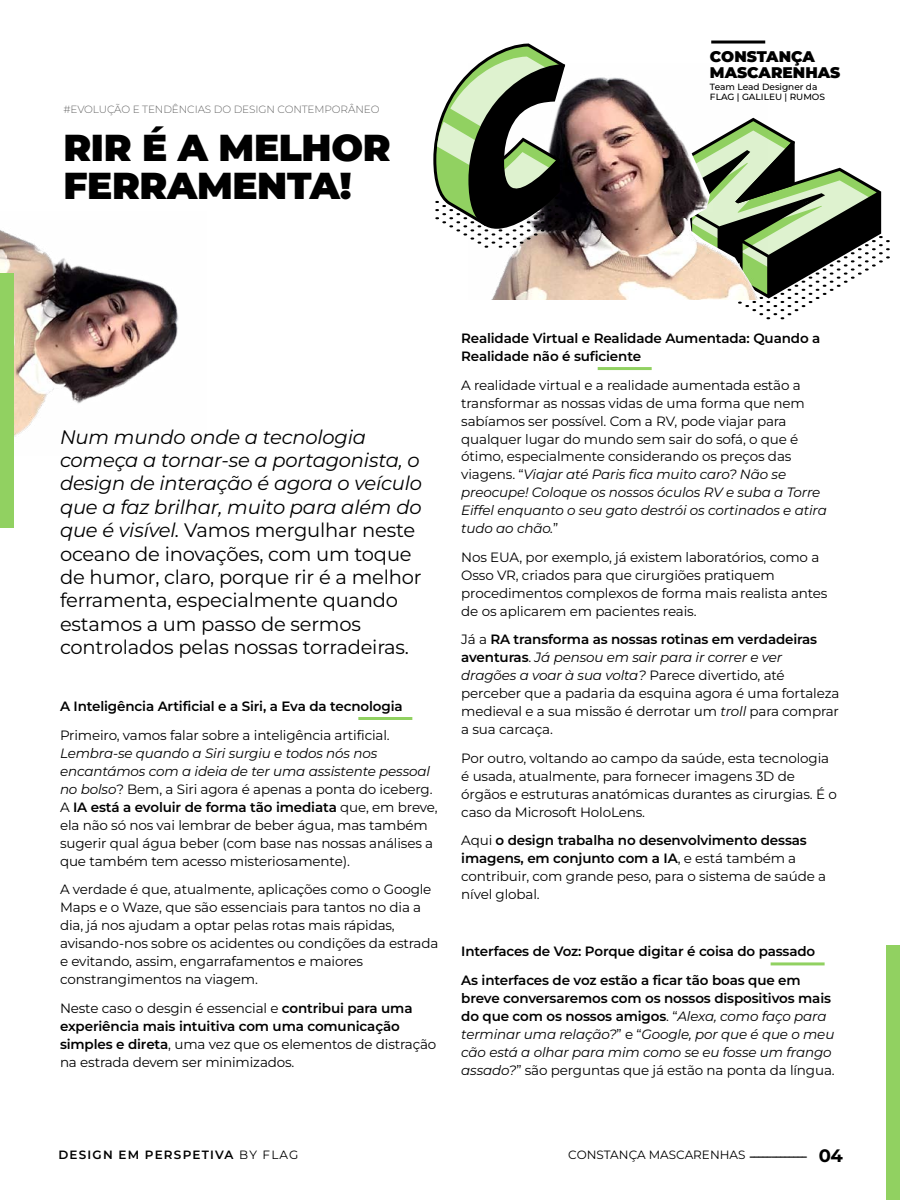
<style>
.page{position:relative;width:900px;height:1200px;background:#fff}
.page>*{position:absolute;margin:0;border:0;box-sizing:border-box;transform-origin:0 0}
.t1{font:900 37.5px/38.7px "Montserrat";letter-spacing:-.01em;color:#000}
.t2{font:19.5px/23.4px "Montserrat";letter-spacing:-.01em;color:#000}
.t3{font:18px "Montserrat";color:#000}
.t4{font:900 15.45px/15.5px "Montserrat";color:#000}
.t5{font:13.5px/18px "Montserrat";letter-spacing:-.01em;color:#000}
.t6{font:italic 13.5px/18px "Montserrat";letter-spacing:-.01em;color:#000}
.t7{font:600 13.5px/18px "Montserrat";letter-spacing:-.01em;color:#000}
.t8{font:600 12px "Montserrat";letter-spacing:.1em;color:#000}
.t9{font:12px "Montserrat";color:#000}
.t10{font:300 10.5px "Montserrat";letter-spacing:-.01em;color:#666}
.t11{font:500 9px/10.5px "Montserrat";color:#000}
.s1{font-style:italic}
.s2{font-weight:600}
.s3{font-weight:600;font-style:normal}
.s4{font-style:normal}
.s5{font-weight:400}
.s6{font-weight:700}
</style>
<div class="page">
<div style="left:886px;top:945px;width:14px;height:255px;background:#91d161"></div>
<svg style="left:738px;top:126px;width:152px;height:193px"></svg>
<img style="left:491px;top:64px;width:277px;height:236px">
<hr style="left:711px;top:41px;width:54px;height:3px;background:#000">
<svg style="left:433px;top:44px;width:132px;height:204px"></svg>
<hr style="left:358px;top:717px;width:54px;height:3px;background:#91d161">
<hr style="left:598px;top:367px;width:54px;height:3px;background:#91d161">
<hr style="left:771px;top:962px;width:54px;height:3px;background:#91d161">
<img style="left:0;top:230px;width:178px;height:207px">
<div style="left:0;top:273px;width:14px;height:255px;background:#91d161"></div>
<p class="t4" style="left:710px;top:48px;width:132px">CONSTANÇA<br>MASCARENHAS</p>
<p class="t10" style="left:63px;top:102px;width:318px">#EVOLUÇÃO E TENDÊNCIAS DO DESIGN CONTEMPORÂNEO</p>
<h1 class="t1" style="left:63px;top:126px;width:329px">RIR É A MELHOR<br>FERRAMENTA!</h1>
<p class="t11" style="left:710px;top:81px;width:117px">Team Lead Designer da<br>FLAG | GALILEU | RUMOS</p>
<p class="t2" style="left:60px;top:424px;width:364px"><span class="s1">Num mundo onde a tecnologia começa a tornar-se a portagonista, o design de interação é agora o veículo que a faz brilhar, muito para além do que é visível.</span> Vamos mergulhar neste oceano de inovações, com um toque de humor, claro, porque rir é a melhor ferramenta, especialmente quando estamos a um passo de sermos controlados pelas nossas torradeiras.</p>
<p class="t7" style="left:60px;top:697px;width:344px">A Inteligência Artificial e a Siri, a Eva da tecnologia</p>
<p class="t5" style="left:60px;top:726px;width:331px">Primeiro, vamos falar sobre a inteligência artificial.</p>
<p class="t5" style="left:60px;top:744px;width:379px"><span class="s1">Lembra-se quando a Siri surgiu e todos nós nos encantámos com a ideia de ter uma assistente pessoal no bolso</span>? Bem, a Siri agora é apenas a ponta do iceberg.<br>A <span class="s2">IA está a evoluir de forma tão imediata</span> que, em breve, ela não só nos vai lembrar de beber água, mas também sugerir qual água beber (com base nas nossas análises a que também tem acesso misteriosamente).</p>
<p class="t5" style="left:60px;top:880px;width:380px">A verdade é que, atualmente, aplicações como o Google Maps e o Waze, que são essenciais para tantos no dia a dia, já nos ajudam a optar pelas rotas mais rápidas, avisando-nos sobre os acidentes ou condições da estrada e evitando, assim, engarrafamentos e maiores constrangimentos na viagem.</p>
<p class="t5" style="left:60px;top:998px;width:378px">Neste caso o desgin é essencial e <span class="s2">contribui para uma experiência mais intuitiva com uma comunicação simples e direta</span>, uma vez que os elementos de distração na estrada devem ser minimizados.</p>
<p class="t7" style="left:461px;top:329px;width:361px">Realidade Virtual e Realidade Aumentada: Quando a<br>Realidade não é suficiente</p>
<p class="t5" style="left:461px;top:375px;width:367px">A realidade virtual e a realidade aumentada estão a transformar as nossas vidas de uma forma que nem sabíamos ser possível. Com a RV, pode viajar para qualquer lugar do mundo sem sair do sofá, o que é ótimo, especialmente considerando os preços das viagens. “<span class="s1">Viajar até Paris fica muito caro? Não se preocupe! Coloque os nossos óculos RV e suba a Torre Eiffel enquanto o seu gato destrói os cortinados e atira tudo ao chão.</span>”</p>
<p class="t5" style="left:461px;top:548px;width:368px">Nos EUA, por exemplo, já existem laboratórios, como a Osso VR, criados para que cirurgiões pratiquem procedimentos complexos de forma mais realista antes de os aplicarem em pacientes reais.</p>
<p class="t5" style="left:461px;top:630px;width:380px">Já a <span class="s2">RA transforma as nossas rotinas em verdadeiras aventuras</span>. <span class="s1">Já pensou em sair para ir correr e ver dragões a voar à sua volta?</span> Parece divertido, até perceber que a padaria da esquina agora é uma fortaleza medieval e a sua missão é derrotar um <span class="s1">troll</span> para comprar a sua carcaça.</p>
<p class="t5" style="left:461px;top:749px;width:377px">Por outro, voltando ao campo da saúde, esta tecnologia é usada, atualmente, para fornecer imagens 3D de órgãos e estruturas anatómicas durantes as cirurgias. É o caso da Microsoft HoloLens.</p>
<p class="t5" style="left:461px;top:831px;width:366px">Aqui <span class="s2">o design trabalha no desenvolvimento dessas imagens, em conjunto com a IA</span>, e está também a contribuir, com grande peso, para o sistema de saúde a nível global.</p>
<p class="t7" style="left:461px;top:937px;width:356px;line-height:28.5px">Interfaces de Voz: Porque digitar é coisa do passado<br>As interfaces de voz estão a ficar tão boas que em</p>
<p class="t6" style="left:461px;top:989px;width:375px"><span class="s3">breve conversaremos com os nossos dispositivos mais do que com os nossos amigos</span><span class="s4">. “</span>Alexa, como faço para terminar uma relação?<span class="s4">” e “</span>Google, por que é que o meu cão está a olhar para mim como se eu fosse um frango assado?<span class="s4">” são perguntas que já estão na ponta da língua.</span></p>
<p class="t8" style="left:58px;top:1147px;width:242px">DESIGN EM PERSPETIVA <span class="s5">BY FLAG</span></p>
<h3 class="t3" style="left:749px;top:1143px;width:96px">------------- <span class="s6">04</span></h3>
<p class="t9" style="left:568px;top:1147px;width:179px">CONSTANÇA MASCARENHAS</p>
</div>
